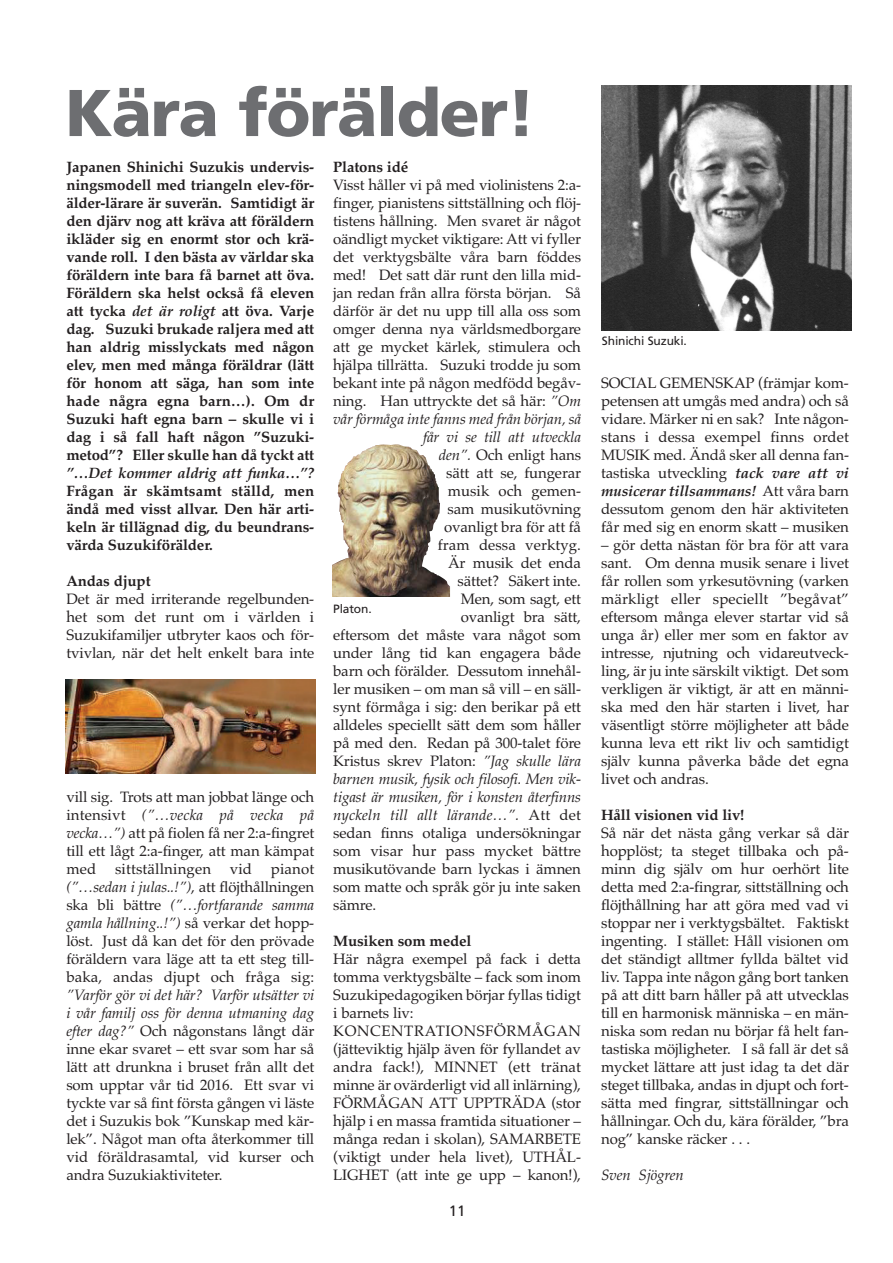
<style>
.page{position:relative;width:893px;height:1263px;background:#fff}
.page>*{position:absolute;margin:0;border:0;box-sizing:border-box;transform-origin:0 0}
.t1{font:900 66px "Frutiger";letter-spacing:-.02em;color:#6d6e71}
.t2{font:15px/18px "Palatino";letter-spacing:-.01em;color:#231f20;text-align:justify}
.t3{font:700 15px/18px "Palatino";letter-spacing:-.01em;color:#231f20;text-align:justify}
.t4{font:italic 15px "Palatino";letter-spacing:-.01em;color:#231f20}
.t5{font:italic 700 15px "Palatino";letter-spacing:-.01em;color:#231f20}
.t6{font:15px "Frutiger";color:#231f20}
.t7{font:12px "Frutiger";letter-spacing:-.01em;color:#231f20}
.s1{font-style:italic}
.s2{font-style:normal}
.s3{font-weight:700;font-style:italic}
</style>
<div class="page">
<img style="left:332px;top:444px;width:118px;height:153px">
<img style="left:601px;top:86px;width:251px;height:245px">
<img style="left:65px;top:679px;width:251px;height:95px">
<h1 class="t1" style="left:65px;top:87px;width:472px">Kära förälder!</h1>
<p class="t3" style="left:66px;top:160px;width:249px">Japanen Shinichi Suzukis undervis&shy;ningsmodell med triangeln elev-för&shy;älder-lärare är suverän. Samtidigt är den djärv nog att kräva att föräldern ikläder sig en enormt stor och krä&shy;vande roll. I den bästa av världar ska föräldern inte bara få barnet att öva.<br>Föräldern ska helst också få eleven att tycka <span class="s1">det är roligt</span> att öva. Varje dag. Suzuki brukade raljera med att han aldrig misslyckats med någon elev, men med många föräldrar (lätt för honom att säga, han som inte hade några egna barn…). Om dr Suzuki haft egna barn – skulle vi i dag i så fall haft någon ”Suzuki&shy;metod”? Eller skulle han då tyckt att</p>
<p class="t5" style="left:66px;top:467px;width:249px">”…Det kommer aldrig att funka…”?</p>
<p class="t3" style="left:66px;top:484px;width:249px">Frågan är skämtsamt ställd, men ändå med visst allvar. Den här arti&shy;keln är tillägnad dig, du beundrans&shy;värda Suzukiförälder.</p>
<p class="t3" style="left:66px;top:574px;width:86px">Andas djupt</p>
<p class="t2" style="left:66px;top:592px;width:249px">Det är med irriterande regelbunden&shy;het som det runt om i världen i Suzukifamiljer utbryter kaos och för&shy;tvivlan, när det helt enkelt bara inte</p>
<p class="t3" style="left:333px;top:160px;width:77px">Platons idé</p>
<p class="t2" style="left:333px;top:178px;width:249px">Visst håller vi på med violinistens 2:a-</p>
<p class="t2" style="left:333px;top:196px;width:249px">finger, pianistens sittställning och flöj-</p>
<p class="t2" style="left:333px;top:214px;width:249px">tistens hållning. Men svaret är något</p>
<p class="t2" style="left:333px;top:232px;width:249px">oändligt mycket viktigare: Att vi fyller</p>
<p class="t2" style="left:333px;top:250px;width:249px">det verktygsbälte våra barn föddes</p>
<p class="t2" style="left:333px;top:268px;width:249px">med! Det satt där runt den lilla mid-</p>
<p class="t2" style="left:333px;top:286px;width:249px">jan redan från allra första början. Så</p>
<p class="t2" style="left:333px;top:304px;width:249px">därför är det nu upp till alla oss som</p>
<p class="t2" style="left:333px;top:322px;width:249px">omger denna nya världsmedborgare</p>
<p class="t2" style="left:333px;top:340px;width:249px">att ge mycket kärlek, stimulera och</p>
<p class="t2" style="left:333px;top:358px;width:249px">hjälpa tillrätta. Suzuki trodde ju som</p>
<p class="t2" style="left:333px;top:376px;width:249px">bekant inte på någon medfödd begåv-</p>
<p class="t2" style="left:333px;top:394px;width:249px">ning. Han uttryckte det så här: <span class="s1">”Om</span></p>
<p class="t4" style="left:333px;top:413px;width:249px">vår förmåga inte fanns med från början, så</p>
<p class="t4" style="left:423px;top:431px;width:160px">får vi se till att utveckla</p>
<p class="t2" style="left:439px;top:448px;width:144px"><span class="s1">den”.</span> Och enligt hans</p>
<p class="t2" style="left:446px;top:466px;width:136px">sätt att se, fungerar</p>
<p class="t2" style="left:448px;top:484px;width:135px">musik och gemen-</p>
<p class="t2" style="left:447px;top:502px;width:135px">sam musikutövning</p>
<p class="t2" style="left:444px;top:520px;width:138px">ovanligt bra för att få</p>
<p class="t2" style="left:438px;top:538px;width:145px">fram dessa verktyg.</p>
<p class="t2" style="left:448px;top:556px;width:134px">Är musik det enda</p>
<p class="t2" style="left:458px;top:574px;width:125px">sättet? Säkert inte.</p>
<p class="t2" style="left:461px;top:592px;width:122px">Men, som sagt, ett</p>
<p class="t2" style="left:461px;top:610px;width:122px">ovanligt bra sätt,</p>
<p class="t2" style="left:333px;top:628px;width:249px">eftersom det måste vara något som</p>
<p class="t2" style="left:333px;top:646px;width:249px">under lång tid kan engagera både</p>
<p class="t2" style="left:333px;top:664px;width:249px">barn och förälder. Dessutom innehål-</p>
<p class="t2" style="left:333px;top:682px;width:249px">ler musiken – om man så vill – en säll-</p>
<p class="t2" style="left:333px;top:700px;width:249px">synt förmåga i sig: den berikar på ett</p>
<p class="t2" style="left:333px;top:718px;width:249px">alldeles speciellt sätt dem som håller</p>
<p class="t2" style="left:333px;top:736px;width:249px">på med den. Redan på 300-talet före</p>
<p class="t2" style="left:333px;top:754px;width:249px">Kristus skrev Platon: <span class="s1">”Jag skulle lära</span></p>
<p class="t4" style="left:333px;top:773px;width:249px">barnen musik, fysik och filosofi. Men vik-</p>
<p class="t4" style="left:333px;top:791px;width:249px">tigast är musiken, för i konsten återfinns</p>
<p class="t4" style="left:333px;top:809px;width:249px">nyckeln till allt lärande…”. <span class="s2">Att det</span></p>
<p class="t2" style="left:333px;top:826px;width:249px">sedan finns otaliga undersökningar</p>
<p class="t2" style="left:333px;top:844px;width:249px">som visar hur pass mycket bättre</p>
<p class="t2" style="left:333px;top:862px;width:249px">musikutövande barn lyckas i ämnen</p>
<p class="t2" style="left:333px;top:880px;width:249px">som matte och språk gör ju inte saken</p>
<p class="t2" style="left:333px;top:898px;width:44px">sämre.</p>
<p class="t3" style="left:333px;top:934px;width:140px">Musiken som medel</p>
<p class="t2" style="left:333px;top:952px;width:249px;text-align:left">Här några exempel på fack i detta tomma verktygsbälte – fack som inom Suzukipedagogiken börjar fyllas tidigt i barnets liv:<br>KONCENTRATIONSFÖRMÅGAN (jätteviktig hjälp även för fyllandet av andra fack!), MINNET (ett tränat minne är ovärderligt vid all inlärning), FÖRMÅGAN ATT UPPTRÄDA (stor hjälp i en massa framtida situationer – många redan i skolan), SAMARBETE (viktigt under hela livet), UTHÅL-LIGHET (att inte ge upp – kanon!),</p>
<p class="t7" style="left:333px;top:604px;width:40px">Platon.</p>
<p class="t2" style="left:66px;top:790px;width:249px">vill sig. Trots att man jobbat länge och intensivt <span class="s1">(”…vecka på vecka på vecka…”)</span> att på fiolen få ner 2:a-fingret till ett lågt 2:a-finger, att man kämpat med sittställningen vid pianot <span class="s1">(”…sedan i julas..!”)</span>, att flöjthållningen ska bli bättre <span class="s1">(”…fortfarande samma gamla hållning..!”)</span> så verkar det hopp&shy;löst. Just då kan det för den prövade föräldern vara läge att ta ett steg till&shy;baka, andas djupt och fråga sig:</p>
<p class="t2" style="left:66px;top:988px;width:249px"><span class="s1">”Varför gör vi det här? Varför utsätter vi i vår familj oss för denna utmaning dag efter dag?”</span> Och någonstans långt där inne ekar svaret – ett svar som har så lätt att drunkna i bruset från allt det som upptar vår tid 2016. Ett svar vi tyckte var så fint första gången vi läste det i Suzukis bok ”Kunskap med kär&shy;lek”. Något man ofta återkommer till vid föräldrasamtal, vid kurser och andra Suzukiaktiviteter.</p>
<p class="t6" style="left:449px;top:1205px;width:18px">11</p>
<p class="t7" style="left:602px;top:336px;width:86px">Shinichi Suzuki.</p>
<p class="t2" style="left:601px;top:376px;width:249px">SOCIAL GEMENSKAP (främjar kom&shy;petensen att umgås med andra) och så vidare. Märker ni en sak? Inte någon&shy;stans i dessa exempel finns ordet MUSIK med. Ändå sker all denna fan&shy;tastiska utveckling <span class="s3">tack vare att vi musicerar tillsammans!</span> Att våra barn dessutom genom den här aktiviteten får med sig en enorm skatt – musiken</p>
<p class="t2" style="left:601px;top:538px;width:249px">– gör detta nästan för bra för att vara sant. Om denna musik senare i livet får rollen som yrkesutövning (varken märkligt eller speciellt ”begåvat” eftersom många elever startar vid så unga år) eller mer som en faktor av intresse, njutning och vidareutveck&shy;ling, är ju inte särskilt viktigt. Det som verkligen är viktigt, är att en männi&shy;ska med den här starten i livet, har väsentligt större möjligheter att både kunna leva ett rikt liv och samtidigt själv kunna påverka både det egna livet och andras.</p>
<p class="t3" style="left:601px;top:808px;width:145px">Håll visionen vid liv!</p>
<p class="t2" style="left:601px;top:826px;width:249px">Så när det nästa gång verkar så där hopplöst; ta steget tillbaka och på&shy;minn dig själv om hur oerhört lite detta med 2:a-fingrar, sittställning och flöjthållning har att göra med vad vi stoppar ner i verktygsbältet. Faktiskt ingenting. I stället: Håll visionen om det ständigt alltmer fyllda bältet vid liv. Tappa inte någon gång bort tanken på att ditt barn håller på att utvecklas till en harmonisk människa – en män&shy;niska som redan nu börjar få helt fan&shy;tastiska möjligheter. I så fall är det så mycket lättare att just idag ta det där steget tillbaka, andas in djupt och fort&shy;sätta med fingrar, sittställningar och hållningar. Och du, kära förälder, ”bra nog” kanske räcker . . .</p>
<p class="t4" style="left:601px;top:1169px;width:84px">Sven Sjögren</p>
</div>
